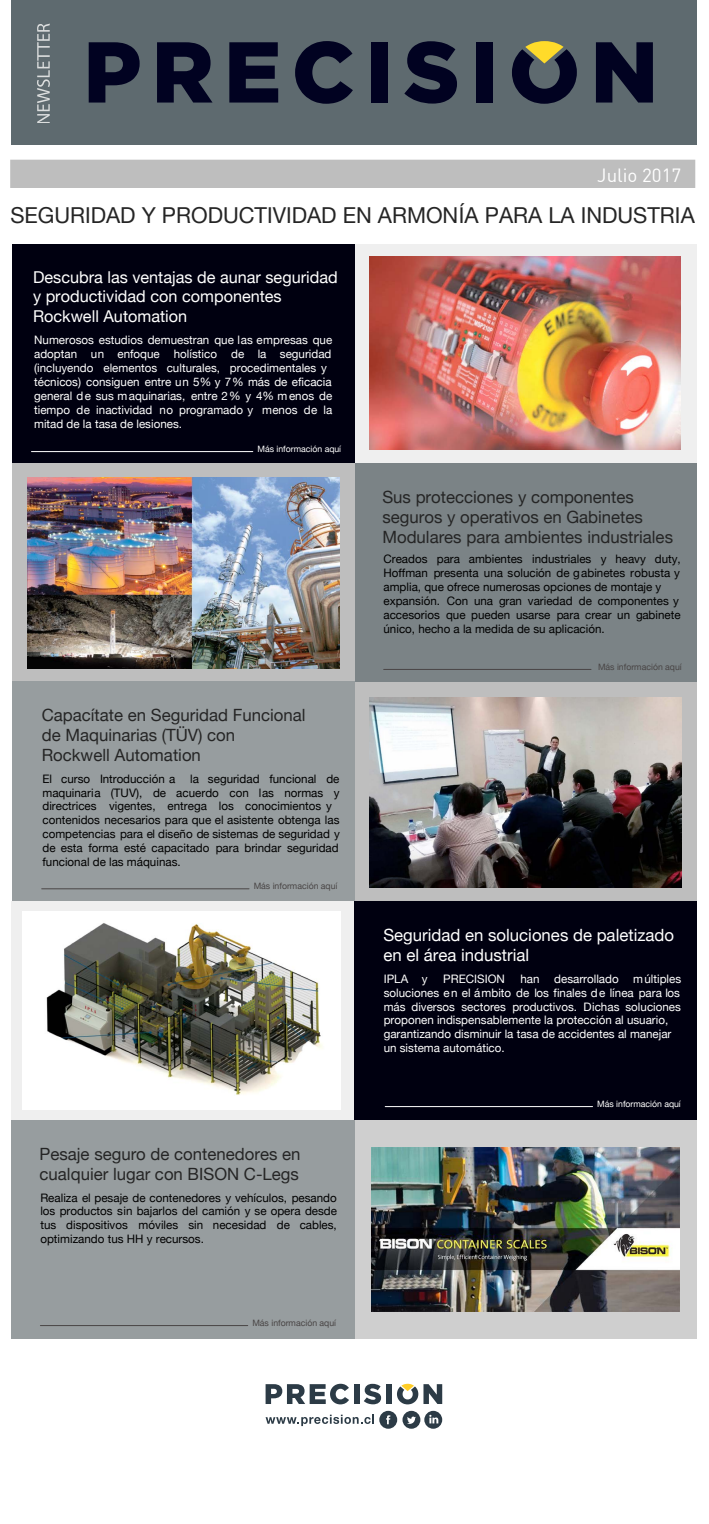
<style>
.page{position:relative;width:709px;height:1524px;background:#fff}
.page>*{position:absolute;margin:0;border:0;box-sizing:border-box;transform-origin:0 0}
.t1{font:22px "Helvetica Neue";color:#252525}
.t2{font:18.75px "DIN";color:#fff}
.t3{font:18.62px "Courier";color:#fff}
.t4{font:16.88px/20.1px "Helvetica Neue";color:#252525}
.t5{font:16.88px/20.1px "Helvetica Neue";color:#fff}
.t6{font:16.38px/19.5px "Helvetica Neue";color:#fff}
.t7{font:11.62px/13.9px "Helvetica Neue";color:#000}
.t8{font:11.62px/13.9px "Helvetica Neue";color:#fff}
.t9{font:8.75px "Helvetica Neue";color:#494545}
.t10{font:8.75px "Helvetica Neue";color:#fff}
</style>
<div class="page">
<svg style="left:265px;top:1383px;width:84px;height:21px"></svg>
<div style="left:354px;top:1384px;width:5px;height:20px;background:#2c3b46"></div>
<svg style="left:364px;top:1383px;width:17px;height:21px"></svg>
<div style="left:386px;top:1384px;width:6px;height:20px;background:#2c3b46"></div>
<svg style="left:397px;top:1383px;width:45px;height:21px"></svg>
<svg style="left:265px;top:1414px;width:109px;height:12px"></svg>
<div style="left:379px;top:1410px;width:18px;height:18px;background:#2c3b46;border-radius:50%"></div>
<svg style="left:386px;top:1415px;width:4px;height:9px"></svg>
<svg style="left:424px;top:1410px;width:18px;height:18px"></svg>
<svg style="left:429px;top:1414px;width:9px;height:9px"></svg>
<div style="left:402px;top:1410px;width:18px;height:18px;background:#2c3b46;border-radius:50%"></div>
<svg style="left:407px;top:1416px;width:9px;height:8px"></svg>
<div style="left:11px;top:0;width:685px;height:144px;background:#5e6a6f"></div>
<svg style="left:89px;top:42px;width:51px;height:61px"></svg>
<svg style="left:157px;top:42px;width:55px;height:61px"></svg>
<svg style="left:229px;top:42px;width:49px;height:61px"></svg>
<svg style="left:295px;top:41px;width:58px;height:63px"></svg>
<div style="left:371px;top:42px;width:16px;height:61px;background:#010221"></div>
<svg style="left:404px;top:41px;width:53px;height:63px"></svg>
<div style="left:476px;top:42px;width:16px;height:61px;background:#010221"></div>
<svg style="left:596px;top:42px;width:57px;height:61px"></svg>
<svg style="left:512px;top:41px;width:65px;height:63px"></svg>
<svg style="left:37px;top:24px;width:13px;height:99px"></svg>
<div style="left:10px;top:160px;width:685px;height:28px;background:#bebebe"></div>
<div style="left:354px;top:463px;width:343px;height:219px;background:#7b8386"></div>
<div style="left:12px;top:463px;width:343px;height:219px;background:#bebebe"></div>
<hr style="left:383px;top:669px;width:208px;height:1px;background:#494545">
<img style="left:27px;top:478px;width:312px;height:190px">
<div style="left:354px;top:682px;width:343px;height:220px;background:#bebebe"></div>
<div style="left:12px;top:681px;width:343px;height:221px;background:#979d9f"></div>
<hr style="left:42px;top:888px;width:207px;height:1px;background:#494545">
<img style="left:369px;top:697px;width:312px;height:190px">
<div style="left:354px;top:244px;width:343px;height:219px;background:#efefef"></div>
<div style="left:12px;top:244px;width:343px;height:219px;background:#000010"></div>
<hr style="left:31px;top:451px;width:222px;height:1px;background:#fff">
<img style="left:369px;top:256px;width:311px;height:193px">
<div style="left:354px;top:901px;width:343px;height:219px;background:#000010"></div>
<div style="left:11px;top:901px;width:342px;height:219px;background:#efefef"></div>
<hr style="left:385px;top:1106px;width:207px;height:1px;background:#fff">
<img style="left:22px;top:911px;width:318px;height:198px">
<div style="left:354px;top:1120px;width:343px;height:218px;background:#cfcfcf"></div>
<div style="left:11px;top:1120px;width:343px;height:218px;background:#979d9f"></div>
<hr style="left:40px;top:1325px;width:208px;height:1px;background:#494545">
<img style="left:371px;top:1147px;width:308px;height:164px">
<h2 class="t2" style="left:597px;top:163px;width:86px">Julio 2017</h2>
<h3 class="t3" style="left:571px;top:165px;width:113px">Junio 2017</h3>
<h1 class="t1" style="left:10px;top:202px;width:686px">SEGURIDAD Y PRODUCTIVIDAD EN ARMONÍA PARA LA INDUSTRIA</h1>
<h3 class="t6" style="left:33px;top:267px;width:306px">Descubra las ventajas de aunar seguridad y productividad con componentes<br>Rockwell Automation</h3>
<p class="t8" style="left:34px;top:333px;width:299px">Numerosos estudios demuestran que las empresas que adoptan un enfoque holístico de la seguridad (incluyendo elementos culturales, procedimentales y técnicos) consiguen entre un 5% y 7% más de eficacia general de sus maquinarias, entre 2% y 4% menos de tiempo de inactividad no programado y menos de la mitad de la tasa de lesiones.</p>
<p class="t10" style="left:257px;top:444px;width:85px">Más información aquí</p>
<h3 class="t4" style="left:42px;top:705px;width:265px">Capacítate en Seguridad Funcional de Maquinarias (TÜV) con<br>Rockwell Automation</h3>
<p class="t7" style="left:42px;top:771px;width:299px">El curso Introducción a la seguridad funcional de maquinaria (TUV), de acuerdo con las normas y directrices vigentes, entrega los conocimientos y contenidos necesarios para que el asistente obtenga las competencias para el diseño de sistemas de seguridad y de esta forma esté capacitado para brindar seguridad funcional de las máquinas.</p>
<p class="t9" style="left:254px;top:881px;width:85px">Más información aquí</p>
<h3 class="t4" style="left:40px;top:1143px;width:262px">Pesaje seguro de contenedores en cualquier lugar con BISON C-Legs</h3>
<p class="t7" style="left:40px;top:1190px;width:298px;text-align:justify">Realiza el pesaje de contenedores y vehículos, pesando los productos sin bajarlos del camión y se opera desde tus dispositivos móviles sin necesidad de cables, optimizando tus HH y recursos.</p>
<p class="t9" style="left:252px;top:1317px;width:85px">Más información aquí</p>
<h3 class="t4" style="left:382px;top:486px;width:292px">Sus protecciones y componentes seguros y operativos en Gabinetes<br>Modulares para ambientes industriales</h3>
<p class="t7" style="left:383px;top:552px;width:299px">Creados para ambientes industriales y heavy duty, Hoffman presenta una solución de gabinetes robusta y amplia, que ofrece numerosas opciones de montaje y expansión. Con una gran variedad de componentes y accesorios que pueden usarse para crear un gabinete único, hecho a la medida de su aplicación.</p>
<p class="t9" style="left:598px;top:661px;width:85px">Más información aquí</p>
<h3 class="t5" style="left:383px;top:925px;width:292px">Seguridad en soluciones de paletizado en el área industrial</h3>
<p class="t8" style="left:384px;top:971px;width:299px;text-indent:170px">desarrollado múltiples soluciones en el ámbito de los finales de línea para los más diversos sectores productivos. Dichas soluciones proponen indispensablemente la protección al usuario, garantizando disminuir la tasa de accidentes al manejar un sistema automático.</p>
<p class="t8" style="left:384px;top:971px;width:45px">IPLA y</p>
<p class="t8" style="left:443px;top:971px;width:63px">PRECISION</p>
<p class="t8" style="left:520px;top:971px;width:21px">han</p>
<p class="t10" style="left:597px;top:1098px;width:85px">Más información aquí</p>
</div>
